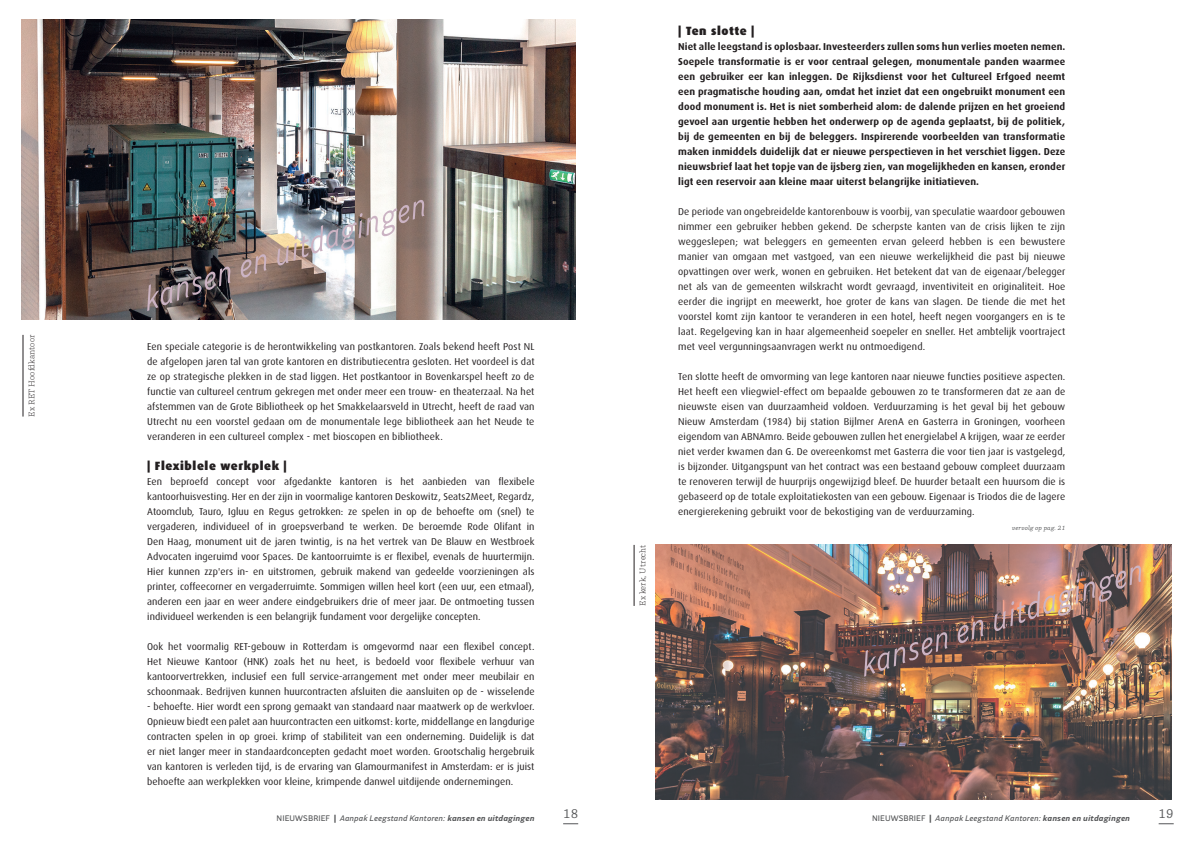
<style>
.page{position:relative;width:1191px;height:842px;background:#fff}
.page>*{position:absolute;margin:0;border:0;box-sizing:border-box;transform-origin:0 0}
.t1{font:12.5px "Parry Pro";color:#545557}
.t2{font:900 12px "Dax";letter-spacing:.05em;color:#231f20}
.t3{font:10px/15px "Dax";letter-spacing:.005em;color:#231f20;text-align:justify}
.t4{font:700 10px/15px "Dax";letter-spacing:.01em;color:#231f20;text-align:justify}
.t5{font:italic 600 8px "Parry Grotesque Pro";letter-spacing:.01em;color:#545557}
.t6{font:300 8px "Parry Pro";letter-spacing:.01em;color:#231f20}
.t7{font:600 8px "Parry Grotesque Pro";letter-spacing:.01em;color:#545557}
.t8{font:italic 6px "Parry Pro";letter-spacing:.03em;color:#545557}
.s1{font-weight:900;font-style:normal}
.s2{font-weight:700}
.s3{font-style:normal}
</style>
<div class="page">
<svg style="left:563px;top:823px;width:15px;height:1px"></svg>
<svg style="left:1158px;top:823px;width:15px;height:1px"></svg>
<img style="left:22px;top:20px;width:553px;height:300px">
<img style="left:144px;top:191px;width:282px;height:127px">
<hr style="left:23px;top:335px;width:1px;height:82px;background:#231f20">
<hr style="left:634px;top:545px;width:1px;height:61px;background:#231f20">
<img style="left:656px;top:545px;width:515px;height:255px">
<img style="left:861px;top:556px;width:282px;height:128px">
<p class="t6" style="left:26px;top:417px;width:83px;rotate:-90deg">Ex RET Hoofdkantoor</p>
<p class="t3" style="left:147px;top:339px;width:389px">Een speciale categorie is de herontwikkeling van postkantoren. Zoals bekend heeft Post NL de afgelopen jaren tal van grote kantoren en distributiecentra gesloten. Het voordeel is dat ze op strategische plekken in de stad liggen. Het postkantoor in Bovenkarspel heeft zo de functie van cultureel centrum gekregen met onder meer een trouw- en theaterzaal. Na het afstemmen van de Grote Bibliotheek op het Smakkelaarsveld in Utrecht, heeft de raad van Utrecht nu een voorstel gedaan om de monumentale lege bibliotheek aan het Neude te veranderen in een cultureel complex - met bioscopen en bibliotheek.</p>
<p class="t2" style="left:147px;top:459px;width:141px">| Flexiblele werkplek |</p>
<p class="t3" style="left:147px;top:474px;width:389px">Een beproefd concept voor afgedankte kantoren is het aanbieden van flexibele kantoorhuisvesting. Her en der zijn in voormalige kantoren Deskowitz, Seats2Meet, Regardz, Atoomclub, Tauro, Igluu en Regus getrokken: ze spelen in op de behoefte om (snel) te vergaderen, individueel of in groepsverband te werken. De beroemde Rode Olifant in Den Haag, monument uit de jaren twintig, is na het vertrek van De Blauw en Westbroek Advocaten ingeruimd voor Spaces. De kantoorruimte is er flexibel, evenals de huurtermijn.<br>Hier kunnen zzp'ers in- en uitstromen, gebruik makend van gedeelde voorzieningen als printer, coffeecorner en vergaderruimte. Sommigen willen heel kort (een uur, een etmaal), anderen een jaar en weer andere eindgebruikers drie of meer jaar. De ontmoeting tussen individueel werkenden is een belangrijk fundament voor dergelijke concepten.</p>
<p class="t3" style="left:147px;top:639px;width:389px">Ook het voormalig RET-gebouw in Rotterdam is omgevormd naar een flexibel concept.<br>Het Nieuwe Kantoor (HNK) zoals het nu heet, is bedoeld voor flexibele verhuur van kantoorvertrekken, inclusief een full service-arrangement met onder meer meubilair en schoonmaak. Bedrijven kunnen huurcontracten afsluiten die aansluiten op de - wisselende</p>
<p class="t3" style="left:147px;top:699px;width:389px">- behoefte. Hier wordt een sprong gemaakt van standaard naar maatwerk op de werkvloer.<br>Opnieuw biedt een palet aan huurcontracten een uitkomst: korte, middellange en langdurige contracten spelen in op groei. krimp of stabiliteit van een onderneming. Duidelijk is dat er niet langer meer in standaardconcepten gedacht moet worden. Grootschalig hergebruik van kantoren is verleden tijd, is de ervaring van Glamourmanifest in Amsterdam: er is juist behoefte aan werkplekken voor kleine, krimpende danwel uitdijende ondernemingen.</p>
<p class="t6" style="left:637px;top:606px;width:63px;rotate:-90deg">Ex kerk, Utrecht</p>
<p class="t2" style="left:678px;top:24px;width:78px">| Ten slotte |</p>
<p class="t4" style="left:678px;top:39px;width:388px">Niet alle leegstand is oplosbaar. Investeerders zullen soms hun verlies moeten nemen.<br>Soepele transformatie is er voor centraal gelegen, monumentale panden waarmee een gebruiker eer kan inleggen. De Rijksdienst voor het Cultureel Erfgoed neemt een pragmatische houding aan, omdat het inziet dat een ongebruikt monument een dood monument is. Het is niet somberheid alom: de dalende prijzen en het groeiend gevoel aan urgentie hebben het onderwerp op de agenda geplaatst, bij de politiek, bij de gemeenten en bij de beleggers. Inspirerende voorbeelden van transformatie maken inmiddels duidelijk dat er nieuwe perspectieven in het verschiet liggen. Deze nieuwsbrief laat het topje van de ijsberg zien, van mogelijkheden en kansen, eronder ligt een reservoir aan kleine maar uiterst belangrijke initiatieven.</p>
<p class="t3" style="left:678px;top:204px;width:389px">De periode van ongebreidelde kantorenbouw is voorbij, van speculatie waardoor gebouwen nimmer een gebruiker hebben gekend. De scherpste kanten van de crisis lijken te zijn weggeslepen; wat beleggers en gemeenten ervan geleerd hebben is een bewustere manier van omgaan met vastgoed, van een nieuwe werkelijkheid die past bij nieuwe opvattingen over werk, wonen en gebruiken. Het betekent dat van de eigenaar/belegger net als van de gemeenten wilskracht wordt gevraagd, inventiviteit en originaliteit. Hoe eerder die ingrijpt en meewerkt, hoe groter de kans van slagen. De tiende die met het voorstel komt zijn kantoor te veranderen in een hotel, heeft negen voorgangers en is te laat. Regelgeving kan in haar algemeenheid soepeler en sneller. Het ambtelijk voortraject met veel vergunningsaanvragen werkt nu ontmoedigend.</p>
<p class="t3" style="left:678px;top:369px;width:388px">Ten slotte heeft de omvorming van lege kantoren naar nieuwe functies positieve aspecten.<br>Het heeft een vliegwiel-effect om bepaalde gebouwen zo te transformeren dat ze aan de nieuwste eisen van duurzaamheid voldoen. Verduurzaming is het geval bij het gebouw Nieuw Amsterdam (1984) bij station Bijlmer ArenA en Gasterra in Groningen, voorheen eigendom van ABNAmro. Beide gebouwen zullen het energielabel A krijgen, waar ze eerder niet verder kwamen dan G. De overeenkomst met Gasterra die voor tien jaar is vastgelegd, is bijzonder. Uitgangspunt van het contract was een bestaand gebouw compleet duurzaam te renoveren terwijl de huurprijs ongewijzigd bleef. De huurder betaalt een huursom die is gebaseerd op de totale exploitatiekosten van een gebouw. Eigenaar is Triodos die de lagere energierekening gebruikt voor de bekostiging van de verduurzaming.</p>
<p class="t8" style="left:1012px;top:524px;width:54px">vervolg op pag. 21</p>
<p class="t5" style="left:334px;top:813px;width:202px"><span class="s1">|</span> Aanpak Leegstand Kantoren: <span class="s2">kansen en uitdagingen</span></p>
<p class="t5" style="left:366px;top:813px;width:170px"><span class="s1">|</span> Aanpak Leegstand Kantor : <span class="s2">hoe nu verder?</span></p>
<p class="t7" style="left:276px;top:813px;width:55px">NIEUWSBRIEF</p>
<p class="t7" style="left:308px;top:813px;width:55px">NIEUWSBRIEF</p>
<p class="t1" style="left:563px;top:804px;width:17px">18</p>
<p class="t5" style="left:872px;top:813px;width:259px"><span class="s3">NIEUWSBRIEF</span> <span class="s1">|</span> Aanpak Leegstand Kantoren: <span class="s2">kansen en uitdagingen</span></p>
<p class="t1" style="left:1158px;top:804px;width:17px">19</p>
</div>
